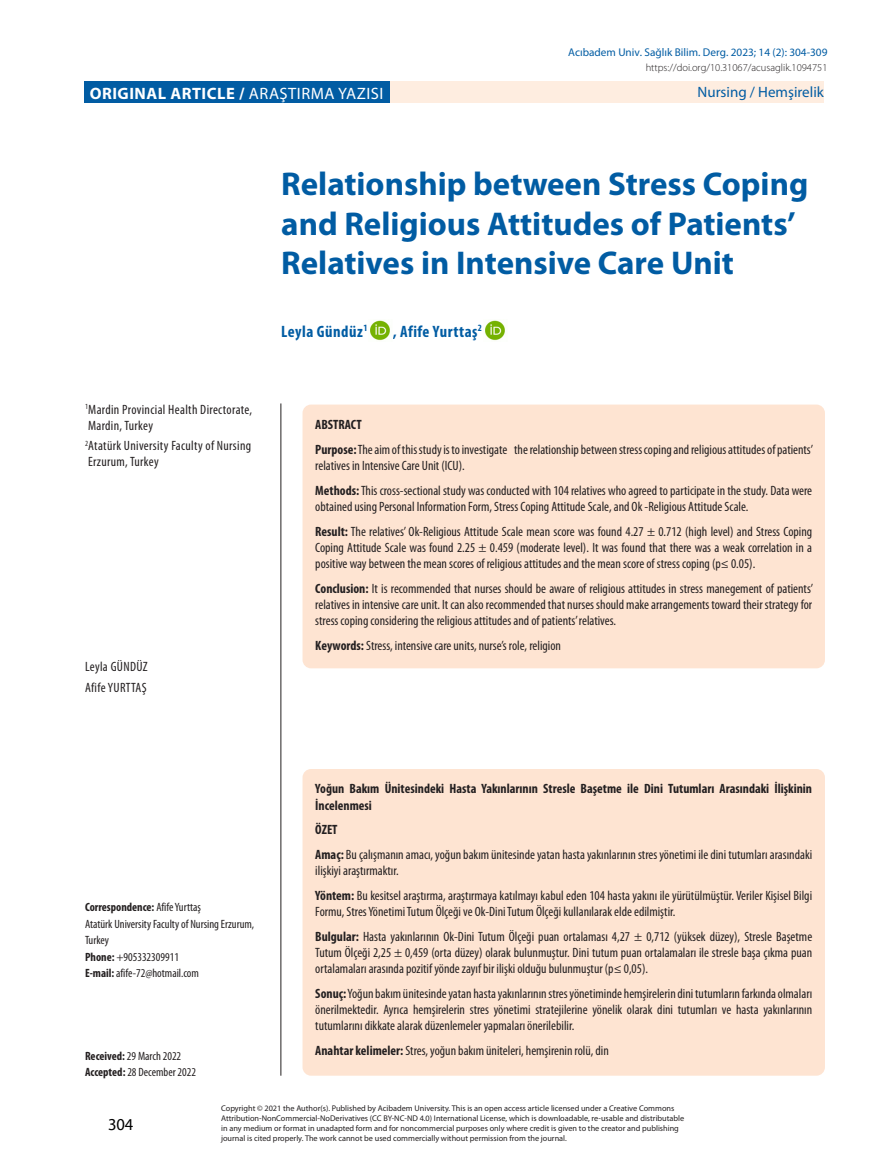
<style>
.page{position:relative;width:893px;height:1170px;background:#fff}
.page>*{position:absolute;margin:0;border:0;box-sizing:border-box;transform-origin:0 0}
._01_BASLIK{font:700 33px/39.6px "Myriad Pro";color:#015ca3}
.t1{font:700 16.5px "Myriad Pro";letter-spacing:.03em;color:#fff}
._02_YAZAR{font:700 condensed 16.5px "Myriad Pro";letter-spacing:.03em;color:#015ca3}
.t2{font:16.5px "Myriad Pro";color:#000}
.t3{font:15px "Myriad Pro";color:#015ca3}
._06_KEY{font:condensed 13.5px/16.2px "Myriad Pro";color:#231f20}
._14_KUNYE01{font:condensed 13.5px/16.2px "Myriad Pro";letter-spacing:.025em;color:#231f20}
._06_KEY-2{font:700 condensed 13.5px/16.2px "Myriad Pro";color:#231f20}
._14_KUNYE02b_iletisi{font:condensed 12px/16.5px "Myriad Pro";color:#231f20}
._14_KUNYE02_iletisim{font:condensed 12px "Myriad Pro";color:#231f20}
._14_KUNYE03_tarihler{font:condensed 12px "Myriad Pro";color:#231f20}
._14_KUNYE02_iletisim-2{font:700 condensed 12px "Myriad Pro";color:#231f20}
.t4{font:11.25px "Myriad Pro";color:#015ca3}
.t5{font:300 10.5px "Myriad Pro";color:#231f20}
._10_TABLO{font:8.25px/9.9px "Myriad Pro";color:#231f20}
.s1{font-weight:400}
.s2{font-weight:700}
</style>
<div class="page">
<hr style="left:280px;top:403px;width:1px;height:672px;background:#231f20">
<div style="left:389px;top:82px;width:435px;height:21px;background:#feede0"></div>
<div style="left:84px;top:82px;width:305px;height:21px;background:#015ca3"></div>
<div style="left:302px;top:404px;width:523px;height:264px;background:#fee4d2;border-radius:9px"></div>
<div style="left:302px;top:769px;width:523px;height:306px;background:#fee4d2;border-radius:9px"></div>
<img style="left:370px;top:320px;width:20px;height:21px">
<img style="left:485px;top:320px;width:20px;height:21px">
<p class="t4" style="left:568px;top:46px;width:261px">Acıbadem Univ. Sağlık Bilim. Derg. 2023; 14 (2): 304-309</p>
<p class="t5" style="left:646px;top:61px;width:183px">https://doi.org/10.31067/acusaglik.1094751</p>
<p class="t1" style="left:90px;top:82px;width:295px">ORIGINAL ARTICLE / <span class="s1">ARAŞTIRMA YAZISI</span></p>
<p class="t3" style="left:698px;top:83px;width:128px">Nursing / Hemşirelik</p>
<p class="_01_BASLIK" style="left:281px;top:163px;width:529px">Relationship between Stress Coping and Religious Attitudes of Patients’<br>Relatives in Intensive Care Unit</p>
<p class="_14_KUNYE01" style="left:85px;top:401px;width:169px"><sup>1</sup>Mardin Provincial Health Directorate,<br>Mardin, Turkey</p>
<p class="_14_KUNYE01" style="left:85px;top:437px;width:168px"><sup>2</sup>Atatürk University Faculty of Nursing<br>Erzurum, Turkey</p>
<p class="_14_KUNYE01" style="left:85px;top:658px;width:64px">Leyla GÜNDÜZ</p>
<p class="_14_KUNYE01" style="left:85px;top:678px;width:63px">Afife YURTTAŞ</p>
<p class="_02_YAZAR" style="left:281px;top:321px;width:88px">Leyla Gündüz<sup>1</sup></p>
<p class="_02_YAZAR" style="left:393px;top:321px;width:91px">, Afife Yurttaş<sup>2</sup></p>
<p class="_06_KEY-2" style="left:315px;top:416px;width:48px">ABSTRACT</p>
<p class="_06_KEY" style="left:315px;top:441px;width:499px"><span class="s2">Purpose:</span> The aim of this study is to investigate the relationship between stress coping and religious attitudes of patients’ relatives in Intensive Care Unit (ICU).</p>
<p class="_06_KEY" style="left:315px;top:482px;width:498px"><span class="s2">Methods:</span> This cross-sectional study was conducted with 104 relatives who agreed to participate in the study. Data were obtained using Personal Information Form, Stress Coping Attitude Scale, and Ok -Religious Attitude Scale.</p>
<p class="_06_KEY" style="left:315px;top:523px;width:498px;text-align:justify"><span class="s2">Result:</span> The relatives’ Ok-Religious Attitude Scale mean score was found 4.27 ± 0.712 (high level) and Stress Coping Coping Attitude Scale was found 2.25 ± 0.459 (moderate level). It was found that there was a weak correlation in a positive way between the mean scores of religious attitudes and the mean score of stress coping (p≤ 0.05).</p>
<p class="_06_KEY" style="left:315px;top:580px;width:499px;text-align:justify"><span class="s2">Conclusion:</span> It is recommended that nurses should be aware of religious attitudes in stress manegement of patients’ relatives in intensive care unit. It can also recommended that nurses should make arrangements toward their strategy for stress coping considering the religious attitudes and of patients’ relatives.</p>
<p class="_06_KEY" style="left:315px;top:637px;width:247px"><span class="s2">Keywords:</span> Stress, intensive care units, nurse’s role, religion</p>
<p class="_14_KUNYE02_iletisim-2" style="left:85px;top:899px;width:117px">Correspondence: <span class="s1">Afife Yurttaş</span></p>
<p class="_14_KUNYE02b_iletisi" style="left:85px;top:915px;width:171px">Atatürk University Faculty of Nursing Erzurum,<br>Turkey</p>
<p class="_14_KUNYE02_iletisim" style="left:85px;top:949px;width:95px"><span class="s2">Phone:</span> +905332309911</p>
<p class="_14_KUNYE02_iletisim" style="left:85px;top:966px;width:115px"><span class="s2">E-mail:</span> afife-72@hotmail.com</p>
<p class="_14_KUNYE03_tarihler" style="left:85px;top:1048px;width:98px"><span class="s2">Received:</span> 29 March 2022</p>
<p class="_14_KUNYE03_tarihler" style="left:85px;top:1065px;width:113px"><span class="s2">Accepted:</span> 28 December 2022</p>
<p class="_06_KEY-2" style="left:315px;top:780px;width:498px">Yoğun Bakım Ünitesindeki Hasta Yakınlarının Stresle Başetme ile Dini Tutumları Arasındaki İlişkinin<br>İncelenmesi</p>
<p class="_06_KEY-2" style="left:315px;top:821px;width:24px">ÖZET</p>
<p class="_06_KEY" style="left:315px;top:846px;width:498px"><span class="s2">Amaç:</span> Bu çalışmanın amacı, yoğun bakım ünitesinde yatan hasta yakınlarının stres yönetimi ile dini tutumları arasındaki ilişkiyi araştırmaktır.</p>
<p class="_06_KEY" style="left:315px;top:887px;width:498px"><span class="s2">Yöntem:</span> Bu kesitsel araştırma, araştırmaya katılmayı kabul eden 104 hasta yakını ile yürütülmüştür. Veriler Kişisel Bilgi<br>Formu, Stres Yönetimi Tutum Ölçeği ve Ok-Dini Tutum Ölçeği kullanılarak elde edilmiştir.</p>
<p class="_06_KEY" style="left:315px;top:928px;width:498px;text-align:justify"><span class="s2">Bulgular:</span> Hasta yakınlarının Ok-Dini Tutum Ölçeği puan ortalaması 4,27 ± 0,712 (yüksek düzey), Stresle Başetme Tutum Ölçeği 2,25 ± 0,459 (orta düzey) olarak bulunmuştur. Dini tutum puan ortalamaları ile stresle başa çıkma puan ortalamaları arasında pozitif yönde zayıf bir ilişki olduğu bulunmuştur (p≤ 0,05).</p>
<p class="_06_KEY" style="left:315px;top:985px;width:498px;text-align:justify"><span class="s2">Sonuç:</span> Yoğun bakım ünitesinde yatan hasta yakınlarının stres yönetiminde hemşirelerin dini tutumların farkında olmaları önerilmektedir. Ayrıca hemşirelerin stres yönetimi stratejilerine yönelik olarak dini tutumları ve hasta yakınlarının tutumlarını dikkate alarak düzenlemeler yapmaları önerilebilir.</p>
<p class="_06_KEY" style="left:315px;top:1042px;width:295px"><span class="s2">Anahtar kelimeler:</span> Stres, yoğun bakım üniteleri, hemşirenin rolü, din</p>
<p class="t2" style="left:108px;top:1114px;width:27px">304</p>
<p class="_10_TABLO" style="left:221px;top:1103px;width:465px">Copyright © 2021 the Author(s). Published by Acibadem University. This is an open access article licensed under a Creative Commons Attribution-NonCommercial-NoDerivatives (CC BY-NC-ND 4.0) International License, which is downloadable, re-usable and distributable in any medium or format in unadapted form and for noncommercial purposes only where credit is given to the creator and publishing journal is cited properly. The work cannot be used commercially without permission from the journal.</p>
</div>
